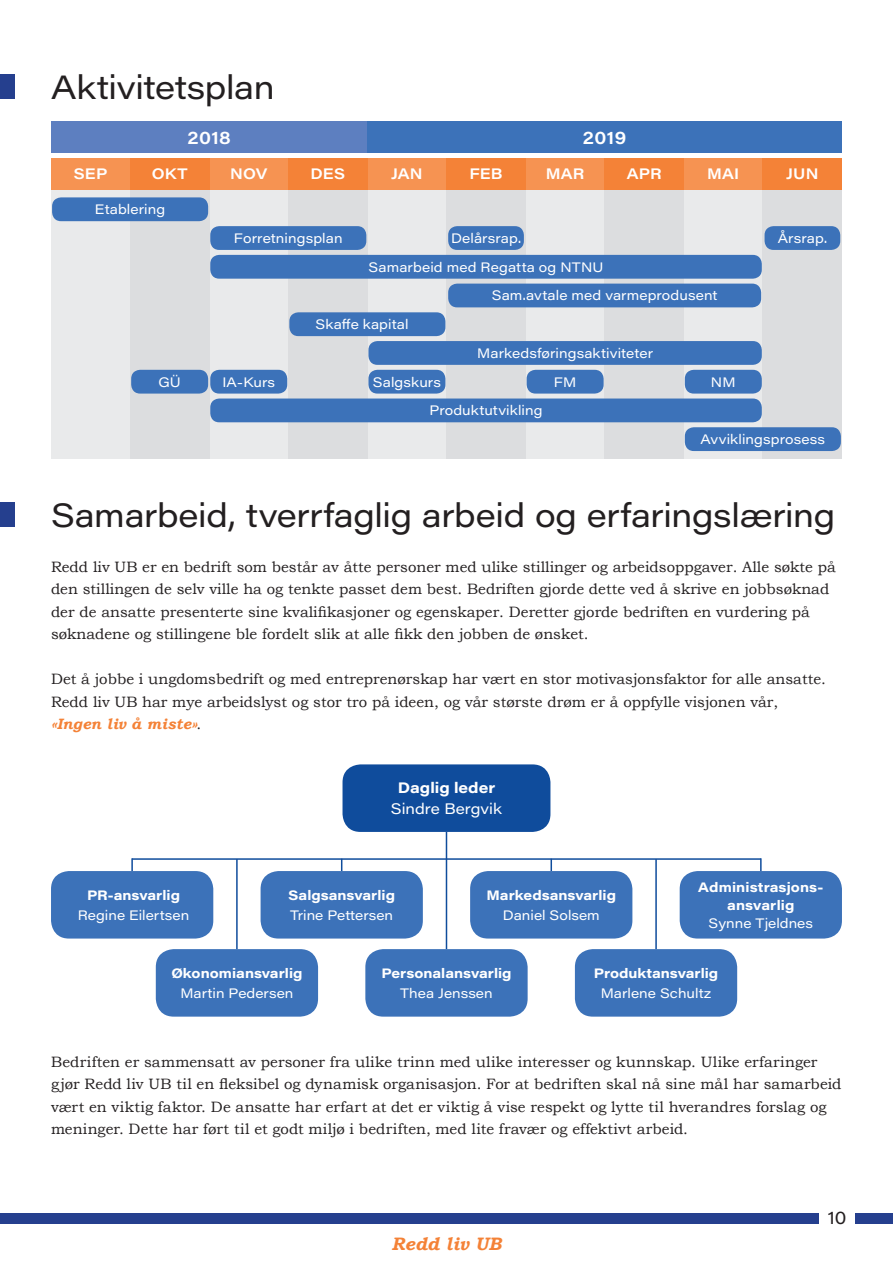
<style>
.page{position:relative;width:893px;height:1263px;background:#fff}
.page>*{position:absolute;margin:0;border:0;box-sizing:border-box;transform-origin:0 0}
.t1{font:33px "Acumin Pro Wide";letter-spacing:-.01em;color:#231f20}
.t2{font:italic 700 18px "Bookman Old Style";color:#f48237}
.t3{font:600 18px "Acumin Pro Wide";letter-spacing:.03em;color:#fff}
.t4{font:18px "Acumin Pro Wide";color:#231f20}
.t5{font:15px/22.5px "Bookman Old Style";color:#231f20}
.t6{font:600 15px "Acumin Pro Wide";letter-spacing:.01em;color:#fff}
.t7{font:italic 700 15px "Bookman Old Style";letter-spacing:.015em;color:#f48237}
.t8{font:15px "Acumin Pro Wide";color:#fff}
.t9{font:700 15px "Acumin Pro Wide";color:#fff}
.t10{font:13.5px "Acumin Pro Wide";letter-spacing:.005em;color:#fff}
.t11{font:700 13.5px/19.5px "Acumin Pro Wide";letter-spacing:.005em;color:#fff;text-align:center}
.s1{font-weight:400;font-style:normal;color:#231f20}
.s2{font-weight:400}
</style>
<div class="page">
<div style="left:856px;top:1213px;width:37px;height:11px;background:#253f8e"></div>
<div style="left:0;top:1213px;width:819px;height:11px;background:#253f8e"></div>
<div style="left:0;top:74px;width:14px;height:25px;background:#253f8e"></div>
<div style="left:51px;top:190px;width:791px;height:269px;background:#e9eaeb"></div>
<div style="left:130px;top:190px;width:79px;height:269px;background:#dcdddf"></div>
<div style="left:288px;top:190px;width:79px;height:269px;background:#dcdddf"></div>
<div style="left:446px;top:190px;width:80px;height:269px;background:#dcdddf"></div>
<div style="left:605px;top:190px;width:79px;height:269px;background:#dcdddf"></div>
<div style="left:763px;top:190px;width:79px;height:269px;background:#dcdddf"></div>
<div style="left:51px;top:122px;width:316px;height:31px;background:#5d7fc0"></div>
<div style="left:52px;top:197px;width:156px;height:24px;background:#3c72b9;border-radius:9px"></div>
<div style="left:685px;top:427px;width:156px;height:24px;background:#3c72b9;border-radius:9px"></div>
<div style="left:210px;top:398px;width:552px;height:24px;background:#3c72b9;border-radius:9px"></div>
<div style="left:131px;top:370px;width:77px;height:24px;background:#3c72b9;border-radius:9px"></div>
<div style="left:210px;top:370px;width:77px;height:24px;background:#3c72b9;border-radius:9px"></div>
<div style="left:368px;top:370px;width:77px;height:24px;background:#3c72b9;border-radius:9px"></div>
<div style="left:527px;top:370px;width:77px;height:24px;background:#3c72b9;border-radius:9px"></div>
<div style="left:685px;top:370px;width:77px;height:24px;background:#3c72b9;border-radius:9px"></div>
<div style="left:368px;top:341px;width:394px;height:24px;background:#3c72b9;border-radius:9px"></div>
<div style="left:289px;top:312px;width:156px;height:24px;background:#3c72b9;border-radius:9px"></div>
<div style="left:448px;top:284px;width:313px;height:23px;background:#3c72b9;border-radius:9px"></div>
<div style="left:210px;top:255px;width:552px;height:24px;background:#3c72b9;border-radius:9px"></div>
<div style="left:210px;top:226px;width:156px;height:24px;background:#3c72b9;border-radius:9px"></div>
<div style="left:448px;top:226px;width:76px;height:24px;background:#3c72b9;border-radius:9px"></div>
<div style="left:765px;top:226px;width:75px;height:24px;background:#3c72b9;border-radius:9px"></div>
<div style="left:51px;top:158px;width:791px;height:32px;background:#f69352"></div>
<div style="left:130px;top:158px;width:79px;height:32px;background:#f48237"></div>
<div style="left:288px;top:158px;width:79px;height:32px;background:#f48237"></div>
<div style="left:446px;top:158px;width:80px;height:32px;background:#f48237"></div>
<div style="left:605px;top:158px;width:79px;height:32px;background:#f48237"></div>
<div style="left:763px;top:158px;width:79px;height:32px;background:#f48237"></div>
<div style="left:367px;top:122px;width:475px;height:31px;background:#3c72b9"></div>
<div style="left:470px;top:871px;width:162px;height:67px;background:#3c72b9;border-radius:18px"></div>
<div style="left:261px;top:871px;width:162px;height:67px;background:#3c72b9;border-radius:18px"></div>
<div style="left:342px;top:764px;width:208px;height:68px;background:#0f4c9c;border-radius:18px"></div>
<div style="left:51px;top:871px;width:162px;height:67px;background:#3c72b9;border-radius:18px"></div>
<div style="left:680px;top:871px;width:162px;height:67px;background:#3c72b9;border-radius:18px"></div>
<div style="left:575px;top:949px;width:162px;height:68px;background:#3c72b9;border-radius:18px"></div>
<div style="left:156px;top:949px;width:162px;height:68px;background:#3c72b9;border-radius:18px"></div>
<div style="left:365px;top:949px;width:163px;height:68px;background:#3c72b9;border-radius:18px"></div>
<hr style="left:446px;top:832px;width:1px;height:117px;background:#0f4c9c">
<svg style="left:760px;top:858px;width:2px;height:13px"></svg>
<hr style="left:236px;top:859px;width:2px;height:90px;background:#0f4c9c">
<hr style="left:655px;top:859px;width:2px;height:90px;background:#0f4c9c">
<svg style="left:131px;top:858px;width:2px;height:13px"></svg>
<svg style="left:550px;top:860px;width:2px;height:11px"></svg>
<hr style="left:132px;top:858px;width:629px;height:2px;background:#0f4c9c">
<div style="left:0;top:502px;width:14px;height:25px;background:#253f8e"></div>
<p class="t1" style="left:51px;top:64px;width:225px">Aktivitetsplan</p>
<p class="t3" style="left:187px;top:125px;width:45px">2018</p>
<p class="t3" style="left:583px;top:125px;width:45px">2019</p>
<p class="t6" style="left:74px;top:163px;width:35px">SEP</p>
<p class="t6" style="left:152px;top:163px;width:37px">OKT</p>
<p class="t6" style="left:230px;top:163px;width:39px">NOV</p>
<p class="t6" style="left:311px;top:163px;width:36px">DES</p>
<p class="t6" style="left:391px;top:163px;width:33px">JAN</p>
<p class="t6" style="left:469px;top:163px;width:35px">FEB</p>
<p class="t6" style="left:546px;top:163px;width:40px">MAR</p>
<p class="t6" style="left:627px;top:163px;width:36px">APR</p>
<p class="t6" style="left:707px;top:163px;width:34px">MAI</p>
<p class="t6" style="left:786px;top:163px;width:34px">JUN</p>
<p class="t10" style="left:95px;top:200px;width:72px">Etablering</p>
<p class="t10" style="left:234px;top:229px;width:110px">Forretningsplan</p>
<p class="t10" style="left:451px;top:229px;width:72px">Delårsrap.</p>
<p class="t10" style="left:369px;top:257px;width:236px">Samarbeid med Regatta og NTNU</p>
<p class="t10" style="left:492px;top:286px;width:227px">Sam.avtale med varmeprodusent</p>
<p class="t10" style="left:316px;top:315px;width:94px">Skaffe kapital</p>
<p class="t10" style="left:477px;top:343px;width:177px">Markedsføringsaktiviteter</p>
<p class="t10" style="left:158px;top:372px;width:24px">GÜ</p>
<p class="t10" style="left:222px;top:372px;width:54px">IA-Kurs</p>
<p class="t10" style="left:373px;top:372px;width:70px">Salgskurs</p>
<p class="t10" style="left:554px;top:372px;width:24px">FM</p>
<p class="t10" style="left:711px;top:372px;width:26px">NM</p>
<p class="t10" style="left:430px;top:401px;width:114px">Produktutvikling</p>
<p class="t10" style="left:778px;top:229px;width:51px">Årsrap.</p>
<p class="t10" style="left:701px;top:430px;width:126px">Avviklingsprosess</p>
<p class="t1" style="left:51px;top:491px;width:786px">Samarbeid, tverrfaglig arbeid og erfaringslæring</p>
<p class="t5" style="left:51px;top:555px;width:786px">Redd liv UB er en bedrift som består av åtte personer med ulike stillinger og arbeidsoppgaver. Alle søkte på den stillingen de selv ville ha og tenkte passet dem best. Bedriften gjorde dette ved å skrive en jobbsøknad der de ansatte presenterte sine kvalifikasjoner og egenskaper. Deretter gjorde bedriften en vurdering på søknadene og stillingene ble fordelt slik at alle fikk den jobben de ønsket.</p>
<p class="t5" style="left:51px;top:668px;width:776px">Det å jobbe i ungdomsbedrift og med entreprenørskap har vært en stor motivasjonsfaktor for alle ansatte.<br>Redd liv UB har mye arbeidslyst og stor tro på ideen, og vår største drøm er å oppfylle visjonen vår,</p>
<p class="t7" style="left:51px;top:713px;width:152px">«Ingen liv å miste»<span class="s1">.</span></p>
<p class="t11" style="left:87px;top:885px;width:95px">PR-ansvarlig</p>
<p class="t10" style="left:78px;top:905px;width:113px">Regine Eilertsen</p>
<p class="t9" style="left:398px;top:777px;width:99px">Daglig leder</p>
<p class="t8" style="left:391px;top:798px;width:113px">Sindre Bergvik</p>
<p class="t11" style="left:288px;top:885px;width:108px">Salgsansvarlig</p>
<p class="t10" style="left:290px;top:905px;width:105px">Trine Pettersen</p>
<p class="t11" style="left:486px;top:885px;width:131px">Markedsansvarlig<br><span class="s2">Daniel Solsem</span></p>
<p class="t11" style="left:698px;top:876px;width:127px">Administrasjons-</p>
<p class="t11" style="left:727px;top:894px;width:69px">ansvarlig</p>
<p class="t10" style="left:708px;top:913px;width:106px">Synne Tjeldnes</p>
<p class="t11" style="left:171px;top:963px;width:133px">Økonomiansvarlig<br><span class="s2">Martin Pedersen</span></p>
<p class="t11" style="left:381px;top:963px;width:132px">Personalansvarlig</p>
<p class="t10" style="left:400px;top:983px;width:94px">Thea Jenssen</p>
<p class="t11" style="left:594px;top:963px;width:126px">Produktansvarlig</p>
<p class="t10" style="left:601px;top:983px;width:112px">Marlene Schultz</p>
<p class="t5" style="left:51px;top:1050px;width:792px">Bedriften er sammensatt av personer fra ulike trinn med ulike interesser og kunnskap. Ulike erfaringer gjør Redd liv UB til en fleksibel og dynamisk organisasjon. For at bedriften skal nå sine mål har samarbeid vært en viktig faktor. De ansatte har erfart at det er viktig å vise respekt og lytte til hverandres forslag og meninger. Dette har ført til et godt miljø i bedriften, med lite fravær og effektivt arbeid.</p>
<p class="t2" style="left:392px;top:1230px;width:111px">Redd liv UB</p>
<p class="t4" style="left:828px;top:1205px;width:20px">10</p>
</div>
